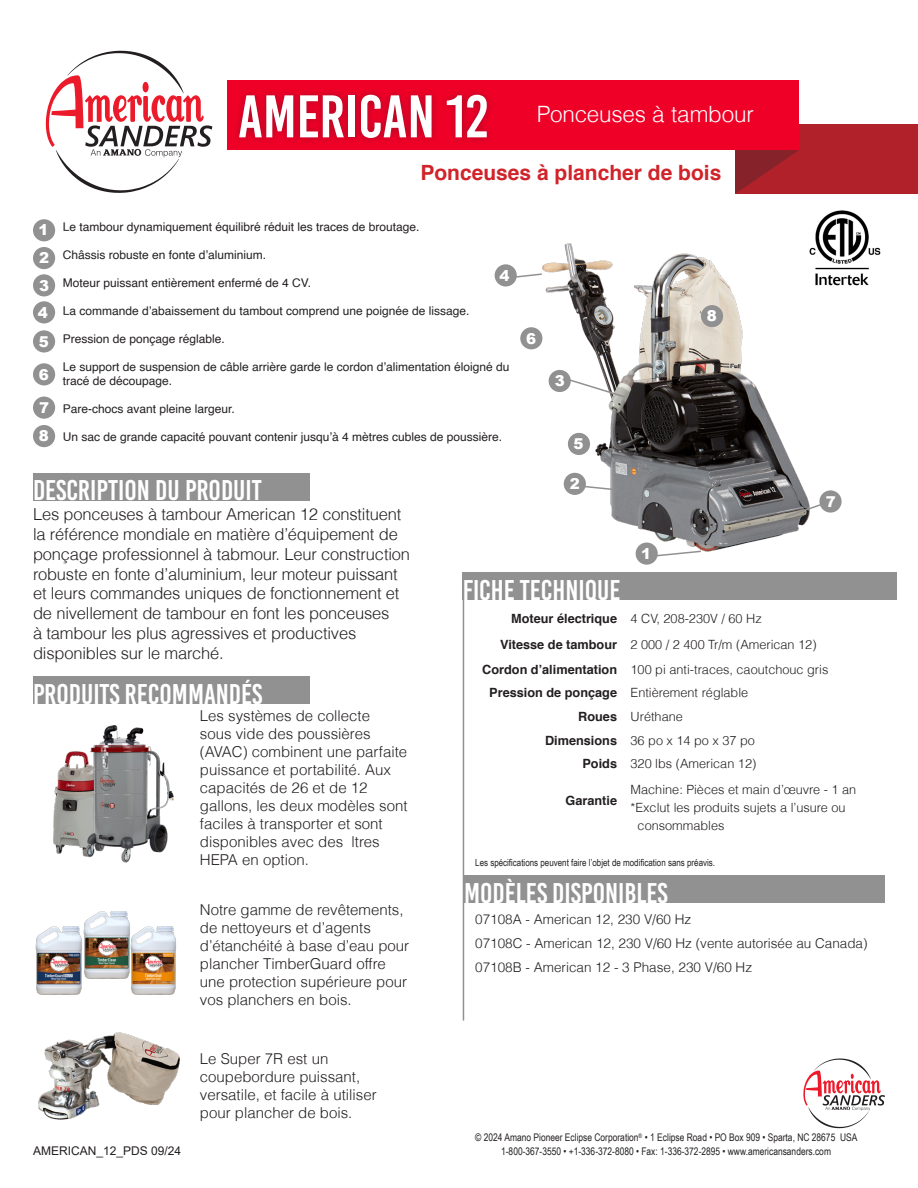
<style>
.page{position:relative;width:918px;height:1188px;background:#fff}
.page>*{position:absolute;margin:0;border:0;box-sizing:border-box;transform-origin:0 0}
.Product_Name_Header{font:60px "Bebas Kai";color:#fff}
.categories{font:28.5px "Bebas Kai";color:#fff}
.Product_Description_Header{font:300 22.5px "Helvetica";letter-spacing:-.01em;color:#fff}
.Header_Subtext{font:700 21px "Helvetica";color:#d1232a}
.Product_Description{font:300 16.5px/19.8px "Helvetica";letter-spacing:-.01em;color:#231f20}
.Related_Products{font:300 15px/18px "Helvetica";color:#231f20}
.t1{font:900 15px/27.5px "Arial";color:#fff}
.t2{font:300 13.5px "Helvetica";color:#231f20}
.Tech_Data_Specs{font:300 12.75px "Helvetica";color:#231f20}
.Tech_Data_Category{font:700 12.75px "Helvetica";color:#231f20}
.Number_Descriptions{font:12px/14.4px "Helvetica";color:#231f20}
.t3{font:12px "Arial";color:#231f20}
.t4{font:10.5px "Arial Narrow";color:#231f20}
.t5{font:9.75px "Arial Narrow";color:#231f20}
</style>
<div class="page">
<div style="left:735px;top:125px;width:183px;height:69px;background:#b12129"></div>
<svg style="left:735px;top:150px;width:64px;height:44px"></svg>
<div style="left:227px;top:81px;width:572px;height:69px;background:#ef0027"></div>
<svg style="left:803px;top:1059px;width:82px;height:69px"></svg>
<img style="left:812px;top:210px;width:69px;height:76px">
<div style="left:33px;top:397px;width:22px;height:22px;background:#929192;border-radius:50%"></div>
<div style="left:33px;top:425px;width:22px;height:22px;background:#929192;border-radius:50%"></div>
<div style="left:33px;top:363px;width:22px;height:22px;background:#929192;border-radius:50%"></div>
<img style="left:38px;top:1032px;width:142px;height:88px">
<div style="left:232px;top:87px;width:262px;height:59px;background:#231f20;opacity:.35"></div>
<img style="left:84px;top:911px;width:46px;height:68px">
<img style="left:130px;top:926px;width:46px;height:69px">
<img style="left:36px;top:926px;width:46px;height:69px">
<hr style="left:463px;top:573px;width:1px;height:448px;background:#929192">
<div style="left:464px;top:876px;width:421px;height:27px;background:#929192"></div>
<div style="left:33px;top:473px;width:276px;height:27px;background:#929192"></div>
<div style="left:463px;top:573px;width:434px;height:27px;background:#929192"></div>
<div style="left:33px;top:677px;width:276px;height:27px;background:#929192"></div>
<svg style="left:45px;top:51px;width:167px;height:142px"></svg>
<div style="left:33px;top:219px;width:22px;height:22px;background:#929192;border-radius:50%"></div>
<div style="left:33px;top:247px;width:22px;height:22px;background:#929192;border-radius:50%"></div>
<div style="left:33px;top:274px;width:22px;height:22px;background:#929192;border-radius:50%"></div>
<div style="left:33px;top:301px;width:22px;height:22px;background:#929192;border-radius:50%"></div>
<div style="left:33px;top:330px;width:22px;height:23px;background:#929192;border-radius:50%"></div>
<img style="left:53px;top:751px;width:24px;height:103px">
<img style="left:77px;top:725px;width:97px;height:138px">
<img style="left:531px;top:243px;width:281px;height:319px">
<div style="left:819px;top:490px;width:23px;height:23px;background:#929192;border-radius:50%"></div>
<svg style="left:516px;top:272px;width:27px;height:7px"></svg>
<svg style="left:584px;top:484px;width:33px;height:7px"></svg>
<svg style="left:657px;top:550px;width:46px;height:8px"></svg>
<svg style="left:783px;top:501px;width:45px;height:18px"></svg>
<svg style="left:566px;top:378px;width:61px;height:21px"></svg>
<div style="left:701px;top:305px;width:22px;height:22px;background:#929192;border-radius:50%"></div>
<div style="left:636px;top:543px;width:22px;height:22px;background:#929192;border-radius:50%"></div>
<div style="left:564px;top:473px;width:22px;height:22px;background:#929192;border-radius:50%"></div>
<div style="left:549px;top:370px;width:22px;height:22px;background:#929192;border-radius:50%"></div>
<div style="left:495px;top:264px;width:22px;height:22px;background:#929192;border-radius:50%"></div>
<div style="left:568px;top:433px;width:22px;height:22px;background:#929192;border-radius:50%"></div>
<div style="left:520px;top:327px;width:22px;height:22px;background:#929192;border-radius:50%"></div>
<p class="Product_Name_Header" style="left:238px;top:84px;width:252px">AMERICAN 12</p>
<p class="Header_Subtext" style="left:420px;top:155px;width:303px">Ponceuses à plancher de bois</p>
<p class="Product_Description_Header" style="left:537px;top:100px;width:219px">Ponceuses à tambour</p>
<p class="t1" style="left:38px;top:216px;width:13px;text-align:justify">1<br>2<br>3<br>4</p>
<p class="t1" style="left:39px;top:327px;width:12px">5</p>
<p class="t1" style="left:39px;top:360px;width:12px">6</p>
<p class="t1" style="left:39px;top:393px;width:12px;line-height:28px">7<br>8</p>
<p class="Number_Descriptions" style="left:63px;top:220px;width:358px">Le tambour dynamiquement équilibré réduit les traces de broutage.</p>
<p class="Number_Descriptions" style="left:63px;top:248px;width:205px">Châssis robuste en fonte d’aluminium.</p>
<p class="Number_Descriptions" style="left:63px;top:276px;width:250px">Moteur puissant entièrement enfermé de 4 CV.</p>
<p class="Number_Descriptions" style="left:63px;top:304px;width:408px">La commande d’abaissement du tambout comprend une poignée de lissage.</p>
<p class="Number_Descriptions" style="left:63px;top:332px;width:164px">Pression de ponçage réglable.</p>
<p class="Number_Descriptions" style="left:63px;top:360px;width:448px">Le support de suspension de câble arrière garde le cordon d’alimentation éloigné du tracé de découpage.</p>
<p class="Number_Descriptions" style="left:63px;top:402px;width:174px">Pare-chocs avant pleine largeur.</p>
<p class="Number_Descriptions" style="left:63px;top:430px;width:441px">Un sac de grande capacité pouvant contenir jusqu’à 4 mètres cubles de poussière.</p>
<p class="t1" style="left:500px;top:261px;width:12px">4</p>
<p class="t1" style="left:526px;top:324px;width:12px">6</p>
<p class="t1" style="left:555px;top:367px;width:12px">3</p>
<p class="t1" style="left:574px;top:430px;width:12px">5</p>
<p class="t1" style="left:707px;top:302px;width:12px">8</p>
<p class="categories" style="left:33px;top:475px;width:230px">DESCRIPTION DU PRODUIT</p>
<p class="Product_Description" style="left:33px;top:504px;width:379px">Les ponceuses à tambour American 12 constituent la référence mondiale en matière d’équipement de ponçage professionnel à tabmour. Leur construction robuste en fonte d’aluminium, leur moteur puissant et leurs commandes uniques de fonctionnement et de nivellement de tambour en font les ponceuses<br>à tambour les plus agressives et productives disponibles sur le marché.</p>
<p class="categories" style="left:33px;top:679px;width:231px">PRODUITS RECOMMANDÉS</p>
<p class="Related_Products" style="left:200px;top:706px;width:209px">Les systèmes de collecte<br>sous vide des poussières (AVAC) combinent une parfaite puissance et portabilité. Aux capacités de 26 et de 12 gallons, les deux modèles sont faciles à transporter et sont disponibles avec des fi ltres<br>HEPA en option.</p>
<p class="Related_Products" style="left:200px;top:901px;width:211px">Notre gamme de revêtements, de nettoyeurs et d’agents d’étanchéité à base d’eau pour plancher TimberGuard offre une protection supérieure pour vos planchers en bois.</p>
<p class="Related_Products" style="left:200px;top:1050px;width:178px">Le Super 7R est un coupebordure puissant, versatile, et facile à utiliser pour plancher de bois.</p>
<p class="t1" style="left:570px;top:469px;width:12px">2</p>
<p class="categories" style="left:463px;top:575px;width:159px">FICHE TECHNIQUE</p>
<p class="t1" style="left:641px;top:539px;width:12px">1</p>
<p class="t1" style="left:826px;top:488px;width:12px">7</p>
<p class="Tech_Data_Category" style="left:511px;top:608px;width:107px">Moteur électrique</p>
<p class="Tech_Data_Specs" style="left:631px;top:610px;width:133px">4 CV, 208-230V / 60 Hz</p>
<p class="Tech_Data_Category" style="left:500px;top:634px;width:119px">Vitesse de tambour</p>
<p class="Tech_Data_Specs" style="left:631px;top:636px;width:188px">2 000 / 2 400 Tr/m (American 12)</p>
<p class="Tech_Data_Category" style="left:482px;top:659px;width:136px">Cordon d’alimentation</p>
<p class="Tech_Data_Specs" style="left:631px;top:661px;width:199px">100 pi anti-traces, caoutchouc gris</p>
<p class="Tech_Data_Category" style="left:489px;top:682px;width:129px">Pression de ponçage</p>
<p class="Tech_Data_Specs" style="left:631px;top:685px;width:119px">Entièrement réglable</p>
<p class="Tech_Data_Category" style="left:578px;top:707px;width:40px">Roues</p>
<p class="Tech_Data_Specs" style="left:631px;top:709px;width:54px">Uréthane</p>
<p class="Tech_Data_Category" style="left:545px;top:730px;width:74px">Dimensions</p>
<p class="Tech_Data_Specs" style="left:631px;top:732px;width:126px">36 po x 14 po x 37 po</p>
<p class="Tech_Data_Category" style="left:583px;top:753px;width:36px">Poids</p>
<p class="Tech_Data_Specs" style="left:631px;top:755px;width:127px">320 lbs (American 12)</p>
<p class="Tech_Data_Category" style="left:566px;top:790px;width:53px">Garantie</p>
<p class="Tech_Data_Specs" style="left:631px;top:782px;width:227px">Machine: Pièces et main d’œuvre - 1 an</p>
<p class="Tech_Data_Specs" style="left:631px;top:800px;width:216px">*Exclut les produits sujets a l’usure ou</p>
<p class="Tech_Data_Specs" style="left:638px;top:818px;width:88px">consommables</p>
<p class="t5" style="left:475px;top:856px;width:241px">Les spécifications peuvent faire l’objet de modification sans préavis.</p>
<p class="categories" style="left:464px;top:878px;width:205px">MODÈLES DISPONIBLES</p>
<p class="t2" style="left:475px;top:911px;width:218px">07108A - American 12, 230 V/60 Hz</p>
<p class="t2" style="left:475px;top:935px;width:394px">07108C - American 12, 230 V/60 Hz (vente autorisée au Canada)</p>
<p class="t2" style="left:475px;top:959px;width:278px">07108B - American 12 - 3 Phase, 230 V/60 Hz</p>
<p class="t4" style="left:475px;top:1130px;width:384px">© 2024 Amano Pioneer Eclipse Corporation<sup>®</sup> • 1 Eclipse Road • PO Box 909 • Sparta, NC 28675 USA</p>
<p class="t3" style="left:33px;top:1143px;width:150px">AMERICAN_12_PDS 09/24</p>
<p class="t4" style="left:501px;top:1143px;width:331px">1-800-367-3550 • +1-336-372-8080 • Fax: 1-336-372-2895 • www.americansanders.com</p>
</div>
